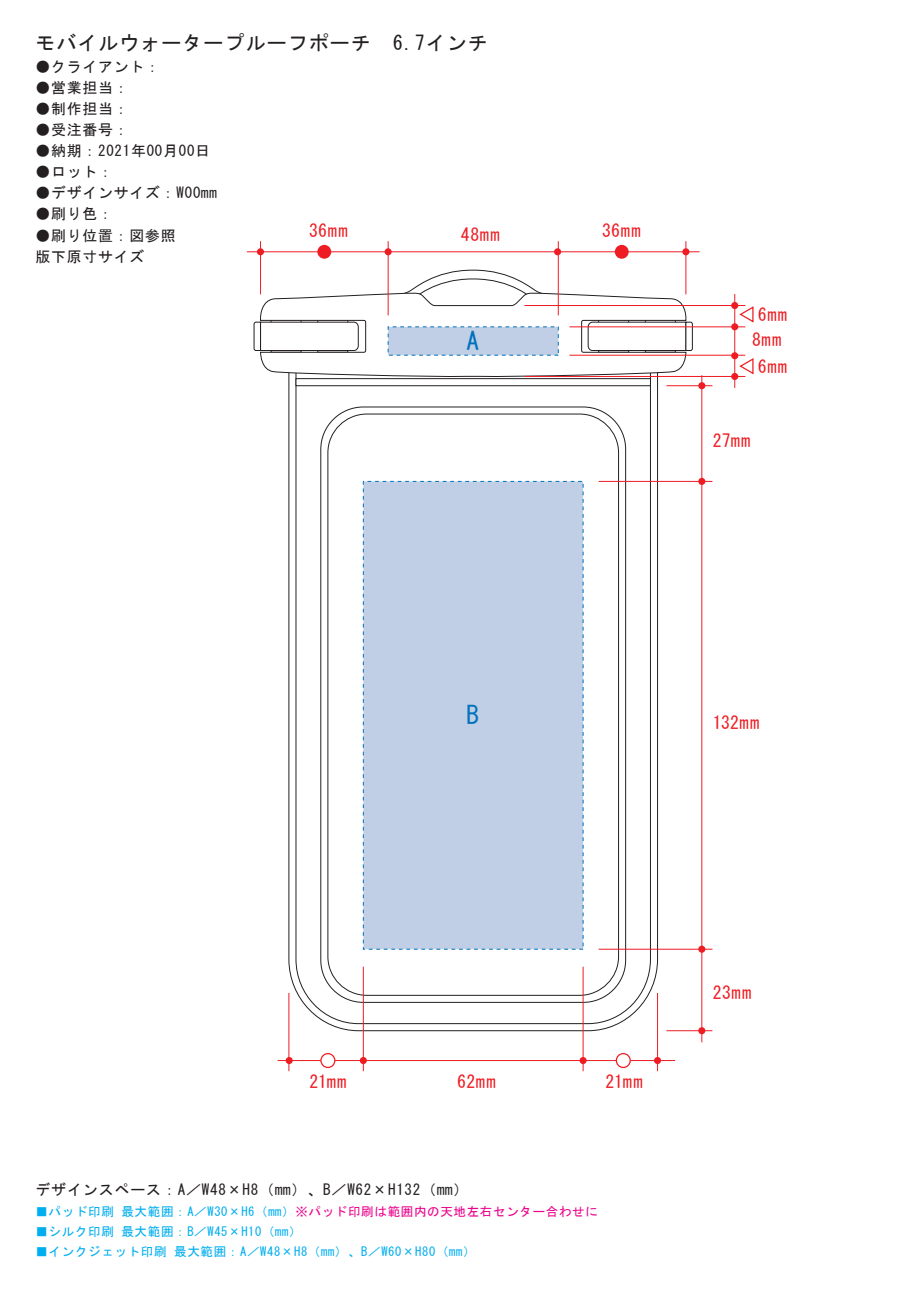
<style>
.page{position:relative;width:911px;height:1290px;background:#fff}
.page>*{position:absolute;margin:0;border:0;box-sizing:border-box;transform-origin:0 0}
.t1{font:25px "MS Gothic";color:#0072bc}
.t2{font:20px "MS Gothic";letter-spacing:.05em;color:#231f20}
.t3{font:17.75px/26.6px "MS Gothic";letter-spacing:.06em;color:#ee1d23;text-align:center}
.t4{font:15.12px "MS Gothic";letter-spacing:.05em;color:#231f20}
.t5{font:14.88px/21.1px "MS Gothic";letter-spacing:.05em;color:#231f20}
.t6{font:12.5px "MS Gothic";letter-spacing:.05em;color:#00aeef}
.s1{color:#ed028c}
</style>
<div class="page">
<svg style="left:288px;top:378px;width:370px;height:653px"></svg>
<svg style="left:295px;top:378px;width:356px;height:646px"></svg>
<svg style="left:321px;top:403px;width:304px;height:599px"></svg>
<div style="left:328px;top:410px;width:290px;height:585px;background:#fff;border-radius:39px"></div>
<div style="left:296px;top:378px;width:355px;height:8px;background:#fff;border:1px solid #231f20"></div>
<svg style="left:253px;top:269px;width:440px;height:109px"></svg>
<div style="left:388px;top:326px;width:170px;height:30px;background:#c0cfe5"></div>
<div style="left:363px;top:481px;width:220px;height:468px;background:#c0cfe5"></div>
<hr style="left:569px;top:326px;width:176px;height:1px;background:#ee1d23">
<hr style="left:569px;top:355px;width:176px;height:1px;background:#ee1d23">
<hr style="left:524px;top:305px;width:221px;height:1px;background:#ee1d23">
<hr style="left:524px;top:376px;width:221px;height:1px;background:#ee1d23">
<hr style="left:685px;top:241px;width:1px;height:53px;background:#ee1d23">
<hr style="left:388px;top:241px;width:1px;height:74px;background:#ee1d23">
<hr style="left:558px;top:241px;width:1px;height:74px;background:#ee1d23">
<hr style="left:260px;top:241px;width:1px;height:53px;background:#ee1d23">
<hr style="left:247px;top:251px;width:452px;height:1px;background:#ee1d23">
<div style="left:731px;top:302px;width:7px;height:7px;background:#ee1d23;border-radius:50%"></div>
<div style="left:731px;top:323px;width:7px;height:7px;background:#ee1d23;border-radius:50%"></div>
<div style="left:731px;top:373px;width:7px;height:7px;background:#ee1d23;border-radius:50%"></div>
<div style="left:731px;top:352px;width:7px;height:7px;background:#ee1d23;border-radius:50%"></div>
<div style="left:257px;top:248px;width:7px;height:7px;background:#ee1d23;border-radius:50%"></div>
<div style="left:384px;top:248px;width:8px;height:7px;background:#ee1d23;border-radius:50%"></div>
<div style="left:317px;top:245px;width:14px;height:14px;background:#ee1d23;border-radius:50%"></div>
<div style="left:554px;top:248px;width:7px;height:7px;background:#ee1d23;border-radius:50%"></div>
<div style="left:682px;top:248px;width:7px;height:7px;background:#ee1d23;border-radius:50%"></div>
<div style="left:615px;top:245px;width:13px;height:14px;background:#ee1d23;border-radius:50%"></div>
<hr style="left:288px;top:993px;width:1px;height:78px;background:#ee1d23">
<hr style="left:582px;top:967px;width:1px;height:104px;background:#ee1d23">
<hr style="left:363px;top:967px;width:1px;height:104px;background:#ee1d23">
<hr style="left:657px;top:993px;width:1px;height:78px;background:#ee1d23">
<hr style="left:277px;top:1060px;width:398px;height:1px;background:#ee1d23">
<div style="left:654px;top:1057px;width:7px;height:7px;background:#ee1d23;border-radius:50%"></div>
<div style="left:579px;top:1057px;width:7px;height:7px;background:#ee1d23;border-radius:50%"></div>
<div style="left:616px;top:1053px;width:14px;height:14px;background:#fff;border-radius:50%"></div>
<div style="left:616px;top:1053px;width:15px;height:15px;border:1px solid #ee1d23;border-radius:50%"></div>
<div style="left:360px;top:1057px;width:7px;height:7px;background:#ee1d23;border-radius:50%"></div>
<div style="left:286px;top:1057px;width:7px;height:7px;background:#ee1d23;border-radius:50%"></div>
<div style="left:321px;top:1053px;width:14px;height:14px;background:#fff;border-radius:50%"></div>
<div style="left:320px;top:1053px;width:15px;height:15px;border:1px solid #ee1d23;border-radius:50%"></div>
<hr style="left:734px;top:294px;width:1px;height:94px;background:#ee1d23">
<svg style="left:738px;top:305px;width:16px;height:18px"></svg>
<svg style="left:739px;top:358px;width:15px;height:17px"></svg>
<hr style="left:666px;top:385px;width:46px;height:1px;background:#ee1d23">
<hr style="left:598px;top:481px;width:114px;height:1px;background:#ee1d23">
<hr style="left:598px;top:949px;width:114px;height:1px;background:#ee1d23">
<hr style="left:666px;top:1030px;width:46px;height:1px;background:#ee1d23">
<div style="left:698px;top:382px;width:7px;height:7px;background:#ee1d23;border-radius:50%"></div>
<div style="left:698px;top:478px;width:7px;height:7px;background:#ee1d23;border-radius:50%"></div>
<div style="left:698px;top:945px;width:7px;height:8px;background:#ee1d23;border-radius:50%"></div>
<div style="left:698px;top:1027px;width:7px;height:7px;background:#ee1d23;border-radius:50%"></div>
<hr style="left:701px;top:375px;width:1px;height:667px;background:#ee1d23">
<h2 class="t2" style="left:35px;top:33px;width:454px">モバイルウォータープルーフポーチ　6.7インチ</h2>
<p class="t5" style="left:35px;top:56px;width:126px">●クライアント：</p>
<p class="t5" style="left:35px;top:77px;width:95px">●営業担当：</p>
<p class="t5" style="left:35px;top:98px;width:95px">●制作担当：</p>
<p class="t5" style="left:35px;top:119px;width:95px">●受注番号：</p>
<p class="t5" style="left:35px;top:140px;width:176px">●納期：2021年00月00日</p>
<p class="t5" style="left:35px;top:161px;width:79px">●ロット：</p>
<p class="t5" style="left:35px;top:182px;width:183px">●デザインサイズ：W00mm</p>
<p class="t5" style="left:35px;top:204px;width:79px">●刷り色：</p>
<p class="t5" style="left:35px;top:225px;width:142px">●刷り位置：図参照版下原寸サイズ</p>
<h3 class="t3" style="left:309px;top:217px;width:40px">36mm</h3>
<h3 class="t3" style="left:461px;top:221px;width:40px">48mm</h3>
<h3 class="t3" style="left:602px;top:217px;width:40px">36mm</h3>
<h1 class="t1" style="left:466px;top:329px;width:14px">A</h1>
<h3 class="t3" style="left:757px;top:301px;width:31px">6mm</h3>
<h3 class="t3" style="left:752px;top:326px;width:37px">8mm<br>6mm</h3>
<h3 class="t3" style="left:713px;top:427px;width:39px">27mm</h3>
<h1 class="t1" style="left:466px;top:703px;width:14px">B</h1>
<h3 class="t3" style="left:713px;top:709px;width:48px">132mm</h3>
<h3 class="t3" style="left:309px;top:1068px;width:39px">21mm</h3>
<h3 class="t3" style="left:457px;top:1068px;width:40px">62mm</h3>
<h3 class="t3" style="left:605px;top:1068px;width:39px">21mm</h3>
<p class="t4" style="left:35px;top:1182px;width:435px">デザインスペース：A／W48×H8（mm）、B／W62×H132（mm）</p>
<p class="t6" style="left:35px;top:1205px;width:564px">■パッド印刷 最大範囲：A／W30×H6（mm）<span class="s1">※パッド印刷は範囲内の天地左右センター合わせに</span></p>
<p class="t6" style="left:35px;top:1225px;width:268px">■シルク印刷 最大範囲：B／W45×H10（mm）</p>
<p class="t6" style="left:35px;top:1245px;width:441px">■インクジェット印刷 最大範囲：A／W48×H8（mm）、B／W60×H80（mm）</p>
<h3 class="t3" style="left:713px;top:979px;width:40px">23mm</h3>
</div>
